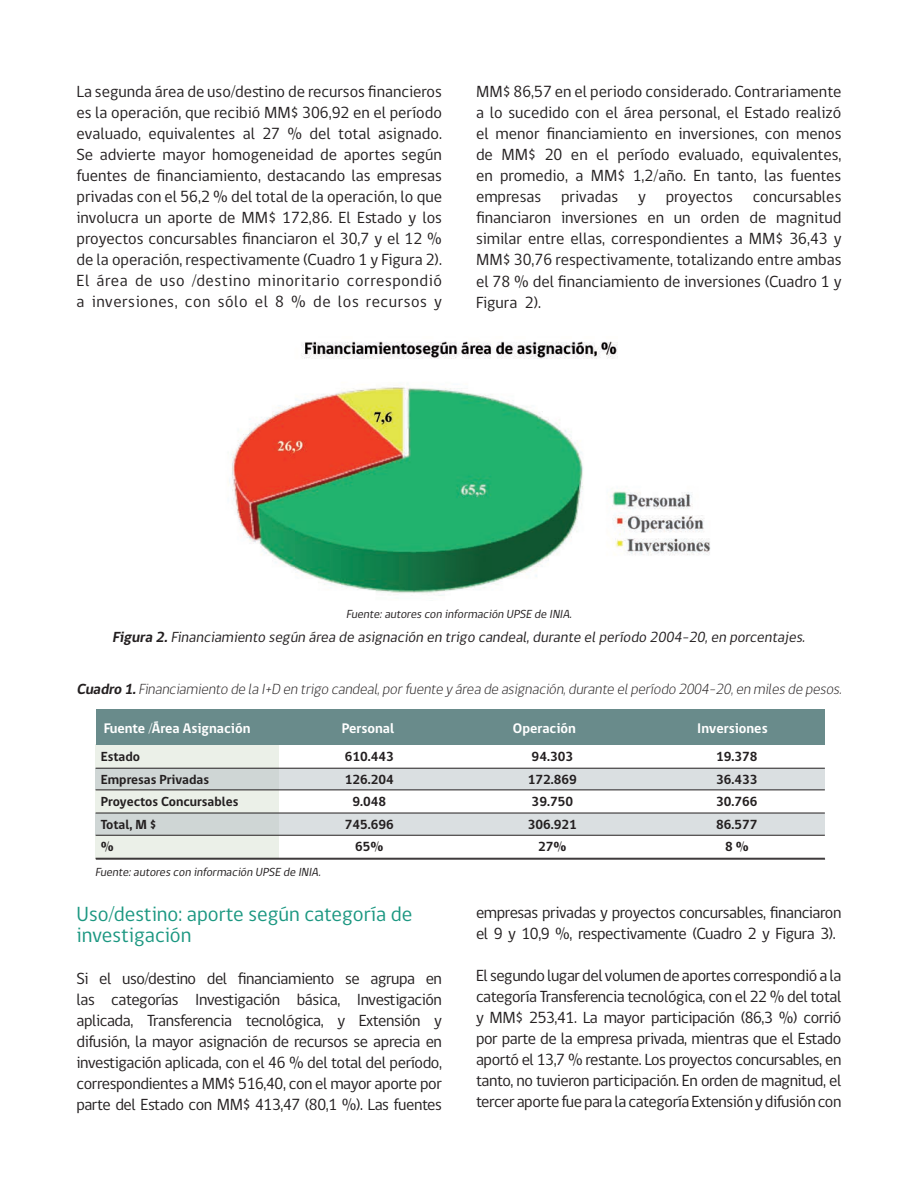
<style>
.page{position:relative;width:918px;height:1188px;background:#fff}
.page>*{position:absolute;margin:0;border:0;box-sizing:border-box;transform-origin:0 0}
.t1{font:21px/21px "gob CL";color:#1b9781}
.t2{font:16.5px/21px "gob CL";letter-spacing:-.025em;color:#231f20;text-align:justify}
.t3{font:italic 300 15px "gob CL";color:#231f20}
.t4{font:italic 15px "gob CL";color:#231f20}
.t5{font:700 14.25px "gob CL";color:#fff}
.t6{font:700 13.5px "gob CL";color:#231f20}
.t7{font:italic 12px "gob CL";color:#231f20}
.s1{font-weight:700}
</style>
<div class="page">
<div style="left:96px;top:745px;width:183px;height:114px;background:#ebf0e8"></div>
<div style="left:96px;top:709px;width:728px;height:36px;background:#698b8b"></div>
<div style="left:96px;top:768px;width:729px;height:22px;background:#dadfe1"></div>
<hr style="left:96px;top:768px;width:729px;height:1px;background:#231f20">
<hr style="left:96px;top:790px;width:729px;height:1px;background:#231f20">
<div style="left:96px;top:813px;width:729px;height:22px;background:#dadfe1"></div>
<hr style="left:96px;top:813px;width:729px;height:1px;background:#231f20">
<hr style="left:96px;top:835px;width:729px;height:1px;background:#231f20">
<hr style="left:96px;top:858px;width:729px;height:1px;background:#231f20">
<hr style="left:96px;top:859px;width:729px;height:1px;background:#231f20">
<img style="left:229px;top:341px;width:482px;height:255px">
<p class="t2" style="left:77px;top:82px;width:367px">La segunda área de uso/destino de recursos financieros es la operación, que recibió MM$ 306,92 en el período evaluado, equivalentes al 27 % del total asignado.<br>Se advierte mayor homogeneidad de aportes según fuentes de financiamiento, destacando las empresas privadas con el 56,2 % del total de la operación, lo que involucra un aporte de MM$ 172,86. El Estado y los proyectos concursables financiaron el 30,7 y el 12 % de la operación, respectivamente (Cuadro 1 y Figura 2).<br>El área de uso /destino minoritario correspondió a inversiones, con sólo el 8 % de los recursos y</p>
<p class="t2" style="left:476px;top:82px;width:367px">MM$ 86,57 en el periodo considerado. Contrariamente a lo sucedido con el área personal, el Estado realizó el menor financiamiento en inversiones, con menos de MM$ 20 en el período evaluado, equivalentes, en promedio, a MM$ 1,2/año. En tanto, las fuentes empresas privadas y proyectos concursables financiaron inversiones en un orden de magnitud similar entre ellas, correspondientes a MM$ 36,43 y MM$ 30,76 respectivamente, totalizando entre ambas el 78 % del financiamiento de inversiones (Cuadro 1 y Figura 2).</p>
<p class="t7" style="left:346px;top:606px;width:229px">Fuente:autorescon información UPSE de INIA.</p>
<p class="t4" style="left:112px;top:627px;width:697px"><span class="s1">Figura 2.</span>Financiamiento según área de asignación en trigo candeal,durante elperíodo 2004-20,en porcentajes.</p>
<p class="t3" style="left:76px;top:679px;width:770px"><span class="s1">Cuadro 1.</span>Financiamiento de la I+D en trigo candeal,porfuente y área de asignación,durante elperíodo 2004-20,en milesde pesos.</p>
<p class="t5" style="left:104px;top:718px;width:148px">Fuente /Área Asignación</p>
<p class="t5" style="left:342px;top:718px;width:54px">Personal</p>
<p class="t5" style="left:513px;top:718px;width:65px">Operación</p>
<p class="t5" style="left:697px;top:718px;width:72px">Inversiones</p>
<p class="t6" style="left:101px;top:748px;width:41px">Estado</p>
<p class="t6" style="left:345px;top:748px;width:51px">610.443</p>
<p class="t6" style="left:532px;top:748px;width:43px">94.303</p>
<p class="t6" style="left:716px;top:748px;width:43px">19.378</p>
<p class="t6" style="left:101px;top:770px;width:110px">Empresas Privadas</p>
<p class="t6" style="left:345px;top:770px;width:51px">126.204</p>
<p class="t6" style="left:528px;top:770px;width:51px">172.869</p>
<p class="t6" style="left:716px;top:770px;width:43px">36.433</p>
<p class="t6" style="left:101px;top:793px;width:139px">Proyectos Concursables</p>
<p class="t6" style="left:352px;top:793px;width:35px">9.048</p>
<p class="t6" style="left:532px;top:793px;width:43px">39.750</p>
<p class="t6" style="left:716px;top:793px;width:43px">30.766</p>
<p class="t6" style="left:101px;top:815px;width:57px">Total, M $</p>
<p class="t6" style="left:345px;top:815px;width:51px">745.696</p>
<p class="t6" style="left:528px;top:815px;width:51px">306.921</p>
<p class="t6" style="left:716px;top:815px;width:43px">86.577</p>
<p class="t6" style="left:101px;top:838px;width:14px">%</p>
<p class="t6" style="left:355px;top:838px;width:30px">65%</p>
<p class="t6" style="left:538px;top:838px;width:30px">27%</p>
<p class="t6" style="left:725px;top:838px;width:25px">8 %</p>
<p class="t7" style="left:95px;top:864px;width:229px">Fuente:autorescon información UPSE de INIA.</p>
<p class="t1" style="left:77px;top:904px;width:338px">Uso/destino: aporte según categoría de investigación</p>
<p class="t2" style="left:77px;top:969px;width:367px">Si el uso/destino del financiamiento se agrupa en las categorías Investigación básica, Investigación aplicada, Transferencia tecnológica, y Extensión y difusión, la mayor asignación de recursos se aprecia en investigación aplicada, con el 46 % del total del período, correspondientes a MM$ 516,40, con el mayor aporte por parte del Estado con MM$ 413,47 (80,1 %). Las fuentes</p>
<p class="t2" style="left:476px;top:902px;width:367px">empresas privadas y proyectos concursables, financiaron el 9 y 10,9 %, respectivamente (Cuadro 2 y Figura 3).</p>
<p class="t2" style="left:476px;top:965px;width:367px">El segundo lugar del volumen de aportes correspondió a la categoría Transferencia tecnológica, con el 22 % del total y MM$ 253,41. La mayor participación (86,3 %) corrió por parte de la empresa privada, mientras que el Estado aportó el 13,7 % restante. Los proyectos concursables, en tanto, no tuvieron participación. En orden de magnitud, el tercer aporte fue para la categoría Extensión y difusión con</p>
</div>
